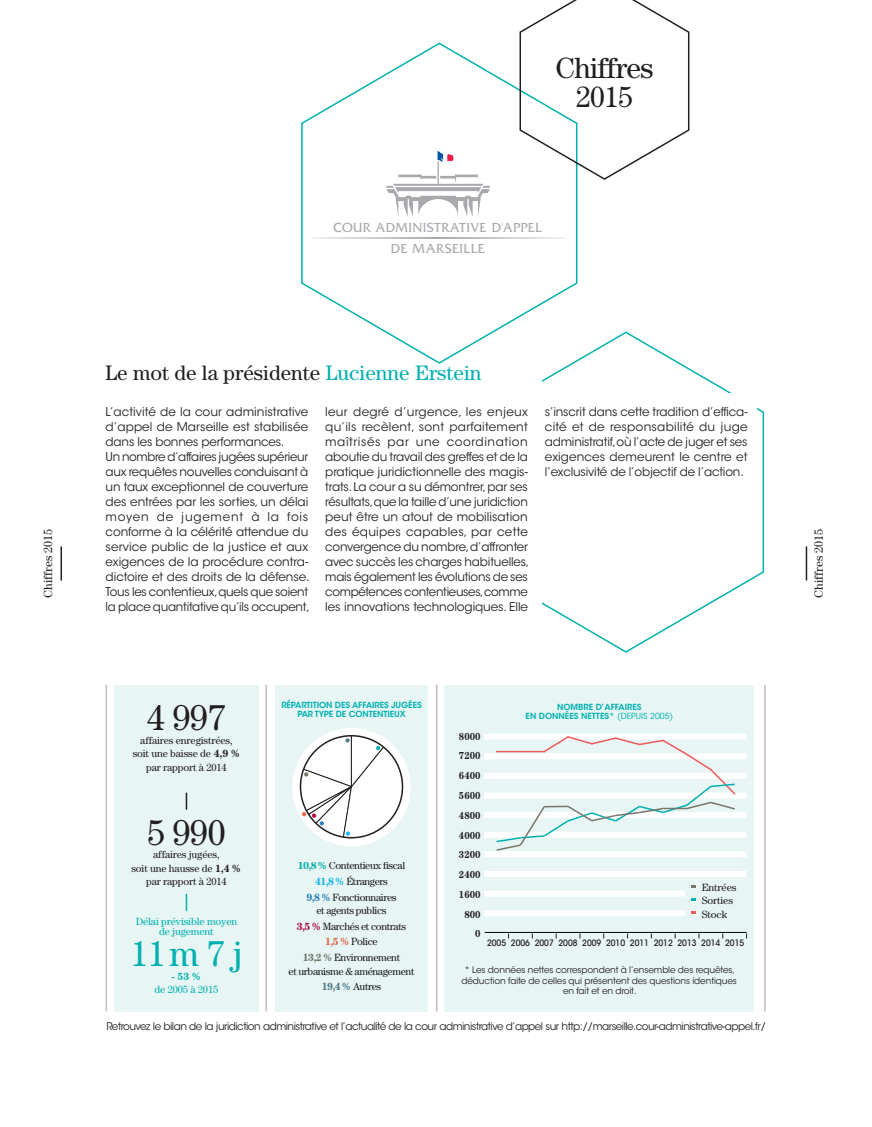
<style>
.page{position:relative;width:872px;height:1127px;background:#fff}
.page>*{position:absolute;margin:0;border:0;box-sizing:border-box;transform-origin:0 0}
.TEXTE_BREVE{font:36px "Century";letter-spacing:-.01em;color:#231f20}
.TEXTE_BREVE-2{font:36px "Century";color:#00b1b0}
.t1{font:29.4px "Century";letter-spacing:-.025em;color:#231f20}
.t2{font:21px "Century";color:#231f20}
.t3{font:13.8px/21.5px "Friz Quadrata";letter-spacing:.025em;color:#a8a9ad;text-align:center}
.TEXTE_BREVE-3{font:12px/15px "ITC Avant Garde Std";letter-spacing:-.01em;color:#231f20;text-align:justify}
.t4{font:12px "Century";color:#231f20}
.TEXTE_BREVE-4{font:10.5px/15.6px "Century";letter-spacing:-.035em;color:#231f20;text-align:center}
.TEXTE_BREVE-5{font:10.5px "ITC Avant Garde Std";letter-spacing:-.05em;color:#231f20}
.TEXTE_BREVE-6{font:10.5px/13.5px "Century";letter-spacing:-.01em;color:#231f20;text-align:center}
.TEXTE_BREVE-7{font:10.5px/10.5px "Century";letter-spacing:-.01em;color:#00b1b0;text-align:center}
.TEXTE_BREVE-8{font:700 10.5px "Century";color:#00b1b0}
.t5{font:700 10.2px "Century";color:#231f20;scale:.92 1}
.TEXTE_BREVE-9{font:9px/10.5px "ITC Avant Garde Std";letter-spacing:-.01em;color:#231f20;text-align:center}
.t6{font:500 8.7px "ITC Avant Garde Std";color:#231f20;scale:.92 1}
.t7{font:600 8.4px/9.4px "ITC Avant Garde Std";letter-spacing:-.01em;color:#00b1b0;text-align:center}
.s1{color:#00b1b0}
.s2{font-weight:700}
.s3{font-weight:700;color:#00b1b0}
.s4{font-weight:700;color:#15bdf0}
.s5{font-weight:700;color:#2d82c4}
.s6{font-weight:700;color:#ba0745}
.s7{font-weight:700;color:#f26648}
.s8{font-weight:700;color:#79776b}
.s9{font-weight:700;color:#547b8b}
.s10{font-weight:400}
</style>
<div class="page">
<div style="left:114px;top:685px;width:145px;height:326px;background:#e7f5f4"></div>
<div style="left:275px;top:685px;width:152px;height:326px;background:#e7f5f4"></div>
<div style="left:444px;top:685px;width:310px;height:326px;background:#e7f5f4"></div>
<hr style="left:265px;top:685px;width:2px;height:326px;background:#bcbdc0">
<hr style="left:436px;top:685px;width:1px;height:326px;background:#bcbdc0">
<hr style="left:106px;top:685px;width:1px;height:326px;background:#bcbdc0">
<hr style="left:764px;top:685px;width:1px;height:326px;background:#bcbdc0">
<hr style="left:805px;top:546px;width:2px;height:34px;background:#231f20">
<hr style="left:61px;top:546px;width:1px;height:34px;background:#231f20">
<svg style="left:301px;top:42px;width:277px;height:322px"></svg>
<svg style="left:486px;top:331px;width:279px;height:322px"></svg>
<svg style="left:518px;top:0;width:172px;height:181px"></svg>
<div style="left:292px;top:728px;width:119px;height:118px;background:#fff;border-radius:50%"></div>
<svg style="left:300px;top:736px;width:102px;height:102px"></svg>
<svg style="left:186px;top:894px;width:1px;height:17px"></svg>
<svg style="left:186px;top:793px;width:1px;height:17px"></svg>
<div style="left:468px;top:355px;width:73px;height:311px;background:#fff"></div>
<div style="left:678px;top:393px;width:78px;height:179px;background:#fff"></div>
<svg style="left:311px;top:237px;width:254px;height:1px"></svg>
<svg style="left:386px;top:151px;width:104px;height:66px"></svg>
<div style="left:484px;top:734px;width:262px;height:6px;background:#fff"></div>
<div style="left:484px;top:753px;width:262px;height:6px;background:#fff"></div>
<div style="left:484px;top:773px;width:262px;height:6px;background:#fff"></div>
<div style="left:484px;top:792px;width:262px;height:6px;background:#fff"></div>
<div style="left:484px;top:812px;width:262px;height:6px;background:#fff"></div>
<div style="left:484px;top:832px;width:262px;height:6px;background:#fff"></div>
<div style="left:484px;top:851px;width:262px;height:6px;background:#fff"></div>
<div style="left:484px;top:871px;width:262px;height:6px;background:#fff"></div>
<div style="left:484px;top:890px;width:262px;height:6px;background:#fff"></div>
<div style="left:484px;top:910px;width:262px;height:6px;background:#fff"></div>
<div style="left:685px;top:880px;width:63px;height:42px;background:#e7f5f4"></div>
<hr style="left:485px;top:932px;width:261px;height:1px;background:#000">
<svg style="left:495px;top:736px;width:242px;height:115px"></svg>
<svg style="left:691px;top:885px;width:4px;height:3px"></svg>
<svg style="left:691px;top:898px;width:4px;height:3px"></svg>
<p class="t1" style="left:555px;top:51px;width:99px">Chiffres</p>
<p class="t1" style="left:576px;top:80px;width:58px">2015</p>
<p class="t3" style="left:333px;top:216px;width:210px">COUR ADMINISTRATIVE D'APPEL<br>DE MARSEILLE</p>
<p class="t2" style="left:106px;top:361px;width:377px">Le mot de la présidente <span class="s1">Lucienne Erstein</span></p>
<p class="TEXTE_BREVE-3" style="left:106px;top:405px;width:204px">L’activité de la cour administrative d’appel de Marseille est stabilisée dans les bonnes performances.</p>
<p class="TEXTE_BREVE-3" style="left:106px;top:450px;width:206px;text-align:left">Un nombre d’affaires jugées supérieur aux requêtes nouvelles conduisant à un taux exceptionnel de couverture des entrées par les sorties, un délai moyen de jugement à la fois conforme à la célérité attendue du service public de la justice et aux exigences de la procédure contra&shy;dictoire et des droits de la défense.<br>Tous les contentieux, quels que soient la place quantitative qu’ils occupent,</p>
<p class="TEXTE_BREVE-3" style="left:325px;top:405px;width:206px;text-align:left">leur degré d’urgence, les enjeux qu’ils recèlent, sont parfaitement maîtrisés par une coordination aboutie du travail des greffes et de la pratique juridictionnelle des magis&shy;trats. La cour a su démontrer, par ses résultats,que la taille d’une juridiction peut être un atout de mobilisation des équipes capables, par cette convergence du nombre, d’affronter avec succès les charges habituelles, mais également les évolutions de ses compétences contentieuses,comme les innovations technologiques. Elle</p>
<p class="TEXTE_BREVE-3" style="left:545px;top:405px;width:204px">s’inscrit dans cette tradition d’effica&shy;cité et de responsabilité du juge administratif, où l’acte de juger et ses exigences demeurent le centre et l’exclusivité de l’objectif de l’action.</p>
<p class="t4" style="left:41px;top:598px;width:70px;rotate:-90deg">Chiffres 2015</p>
<p class="t4" style="left:811px;top:598px;width:70px;rotate:-90deg">Chiffres 2015</p>
<p class="TEXTE_BREVE" style="left:147px;top:697px;width:80px">4 997</p>
<p class="TEXTE_BREVE-6" style="left:140px;top:733px;width:94px">affaires enregistrées,</p>
<p class="TEXTE_BREVE-6" style="left:133px;top:747px;width:109px">soit une baisse de <span class="s2">4,9 % </span>par rapport à 2014</p>
<p class="TEXTE_BREVE" style="left:147px;top:811px;width:80px">5 990</p>
<p class="TEXTE_BREVE-6" style="left:153px;top:848px;width:68px">affaires jugées,</p>
<p class="TEXTE_BREVE-6" style="left:131px;top:861px;width:112px">soit une hausse de <span class="s2">1,4 % </span>par rapport à 2014</p>
<p class="TEXTE_BREVE-7" style="left:136px;top:916px;width:103px">Délai prévisible moyen de jugement</p>
<p class="TEXTE_BREVE-2" style="left:130px;top:932px;width:113px">11m 7 j</p>
<p class="TEXTE_BREVE-8" style="left:172px;top:970px;width:31px">- 53 %</p>
<p class="TEXTE_BREVE-7" style="left:154px;top:984px;width:65px">de 2005 à 2015</p>
<p class="t7" style="left:281px;top:700px;width:142px">RÉPARTITION DES AFFAIRES JUGÉES<br>PAR TYPE DE CONTENTIEUX</p>
<p class="TEXTE_BREVE-4" style="left:298px;top:858px;width:109px"><span class="s3">10,8 %</span> Contentieux fiscal<br><span class="s4">41,8 %</span> Étrangers<br><span class="s5">9,8 %</span> Fonctionnaires</p>
<p class="TEXTE_BREVE-4" style="left:297px;top:902px;width:111px">et agents publics<br><span class="s6">3,5 %</span> Marchés et contrats<br><span class="s7">1,5 %</span> Police<br><span class="s8">13,2 %</span> Environnement</p>
<p class="TEXTE_BREVE-4" style="left:288px;top:963px;width:127px">et urbanisme &amp; aménagement<br><span class="s9">19,4 %</span> Autres</p>
<p class="t5" style="left:459px;top:730px;width:25px">8000</p>
<p class="t5" style="left:459px;top:750px;width:25px">7200</p>
<p class="t5" style="left:459px;top:769px;width:25px">6400</p>
<p class="t5" style="left:459px;top:789px;width:25px">5600</p>
<p class="t5" style="left:459px;top:809px;width:25px">4800</p>
<p class="t5" style="left:459px;top:829px;width:25px">4000</p>
<p class="t5" style="left:459px;top:849px;width:25px">3200</p>
<p class="t5" style="left:459px;top:868px;width:25px">2400</p>
<p class="t5" style="left:459px;top:888px;width:25px">1600</p>
<p class="t5" style="left:464px;top:908px;width:19px">800</p>
<p class="t7" style="left:525px;top:702px;width:149px">NOMBRE D’AFFAIRES<br>EN DONNÉES NETTES* <span class="s10">(DEPUIS 2005)</span></p>
<p class="TEXTE_BREVE-6" style="left:701px;top:880px;width:36px;text-align:left">Entrées<br>Sorties<br>Stock</p>
<p class="t5" style="left:475px;top:928px;width:7px">0</p>
<p class="t6" style="left:487px;top:937px;width:281px">2005 2006 2007 2008 2009 2010 2011 2012 2013 2014 2015</p>
<p class="TEXTE_BREVE-9" style="left:461px;top:965px;width:277px">* Les données nettes correspondent à l’ensemble des requêtes, déduction faite de celles qui présentent des questions identiques en fait et en droit.</p>
<p class="TEXTE_BREVE-5" style="left:106px;top:1019px;width:661px">Retrouvez le bilan de la juridiction administrative et l’actualité de la cour administrative d’appel sur http://marseille.cour-administrative-appel.fr/</p>
</div>
